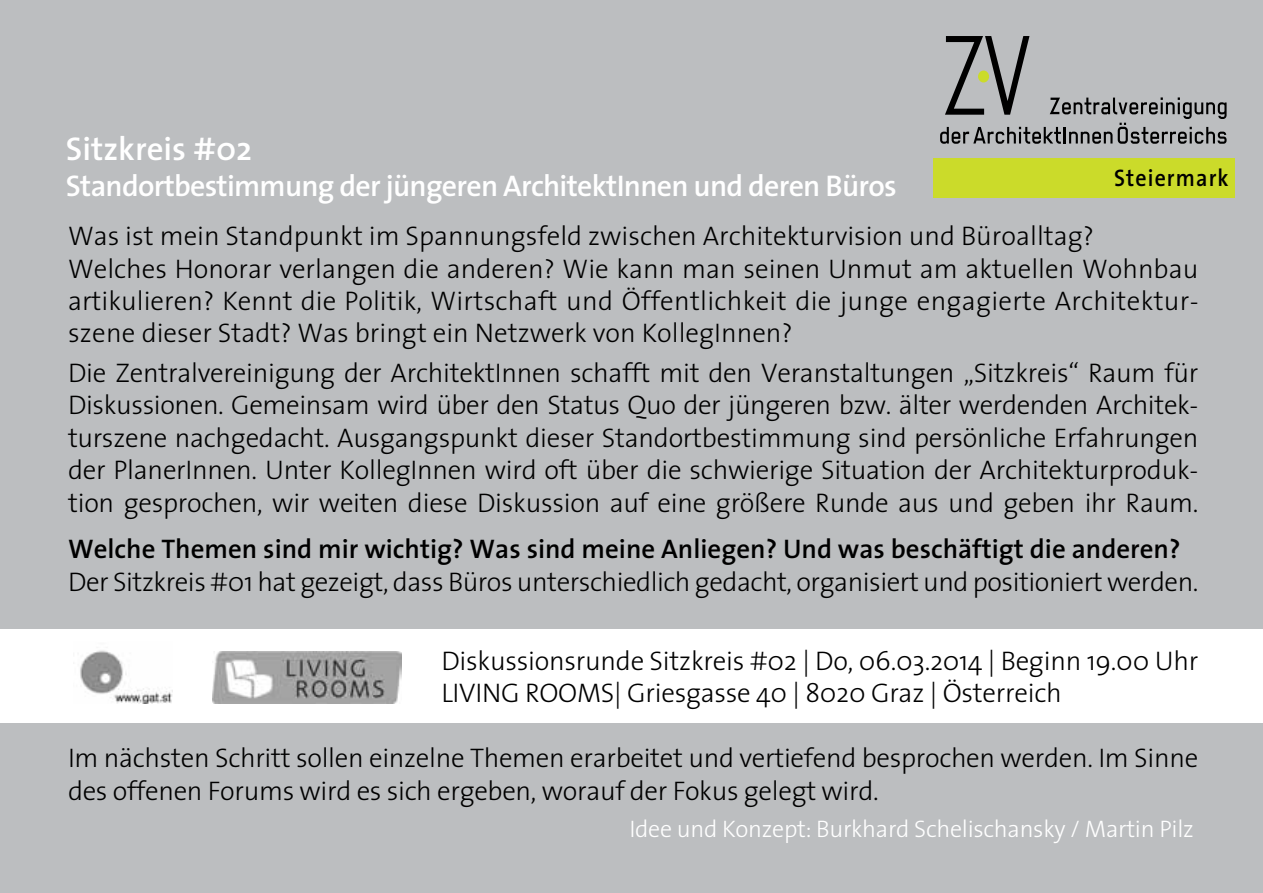
<style>
.page{position:relative;width:1263px;height:893px;background:#bcbec0}
.page>*{position:absolute;margin:0;border:0;box-sizing:border-box;transform-origin:0 0}
.t1{font:600 33px "The Sans";color:#fff}
.t2{font:600 30px "The Sans";letter-spacing:-.025em;color:#fff}
.t3{font:300 27px/32.4px "The Sans";letter-spacing:-.01em;color:#000}
.t4{font:600 27px "The Sans";color:#000}
.t5{font:300 24px "The Sans";letter-spacing:-.01em;color:#fff}
.t6{font:600 24px "The Sans";letter-spacing:.05em;color:#000;scale:.91 1}
</style>
<div class="page">
<div style="left:0;top:629px;width:1263px;height:94px;background:#fff"></div>
<svg style="left:940px;top:36px;width:286px;height:108px"></svg>
<div style="left:978px;top:71px;width:11px;height:12px;background:#cbdb2a;border-radius:50%"></div>
<div style="left:933px;top:158px;width:302px;height:40px;background:#cbdb2a"></div>
<img style="left:80px;top:650px;width:92px;height:54px">
<img style="left:212px;top:652px;width:189px;height:51px">
<p class="t1" style="left:66px;top:121px;width:188px">Sitzkreis #02</p>
<p class="t2" style="left:66px;top:161px;width:832px">Standortbestimmung der jüngeren ArchitektInnen und deren Büros</p>
<p class="t6" style="left:1114px;top:158px;width:127px">Steiermark</p>
<p class="t3" style="left:68px;top:219px;width:1132px">Was ist mein Standpunkt im Spannungsfeld zwischen Architekturvision und Büroalltag?<br>Welches Honorar verlangen die anderen? Wie kann man seinen Unmut am aktuellen Wohnbau artikulieren? Kennt die Politik, Wirtschaft und Öffentlichkeit die junge engagierte Architektur&shy;szene dieser Stadt? Was bringt ein Netzwerk von KollegInnen?</p>
<p class="t3" style="left:68px;top:356px;width:1132px;text-align:justify">Die Zentralvereinigung der ArchitektInnen schafft mit den Veranstaltungen „Sitzkreis“ Raum für Diskussionen. Gemeinsam wird über den Status Quo der jüngeren bzw. älter werdenden Architek&shy;turszene nachgedacht. Ausgangspunkt dieser Standortbestimmung sind persönliche Erfahrungen der PlanerInnen. Unter KollegInnen wird oft über die schwierige Situation der Architekturproduk&shy;tion gesprochen, wir weiten diese Diskussion auf eine größere Runde aus und geben ihr Raum.</p>
<p class="t4" style="left:68px;top:527px;width:1114px">Welche Themen sind mir wichtig? Was sind meine Anliegen? Und was beschäftigt die anderen?</p>
<p class="t3" style="left:68px;top:565px;width:1132px">Der Sitzkreis #01 hat gezeigt, dass Büros unterschiedlich gedacht, organisiert und positioniert werden.</p>
<p class="t3" style="left:441px;top:644px;width:758px">Diskussionsrunde Sitzkreis #02 | Do, 06.03.2014 | Beginn 19.00 Uhr<br>LIVING ROOMS| Griesgasse 40 | 8020 Graz | Österreich</p>
<p class="t3" style="left:68px;top:741px;width:1132px">Im nächsten Schritt sollen einzelne Themen erarbeitet und vertiefend besprochen werden. Im Sinne des offenen Forums wird es sich ergeben, worauf der Fokus gelegt wird.</p>
<p class="t5" style="left:629px;top:809px;width:566px">Idee und Konzept: Burkhard Schelischansky / Martin Pilz</p>
</div>
